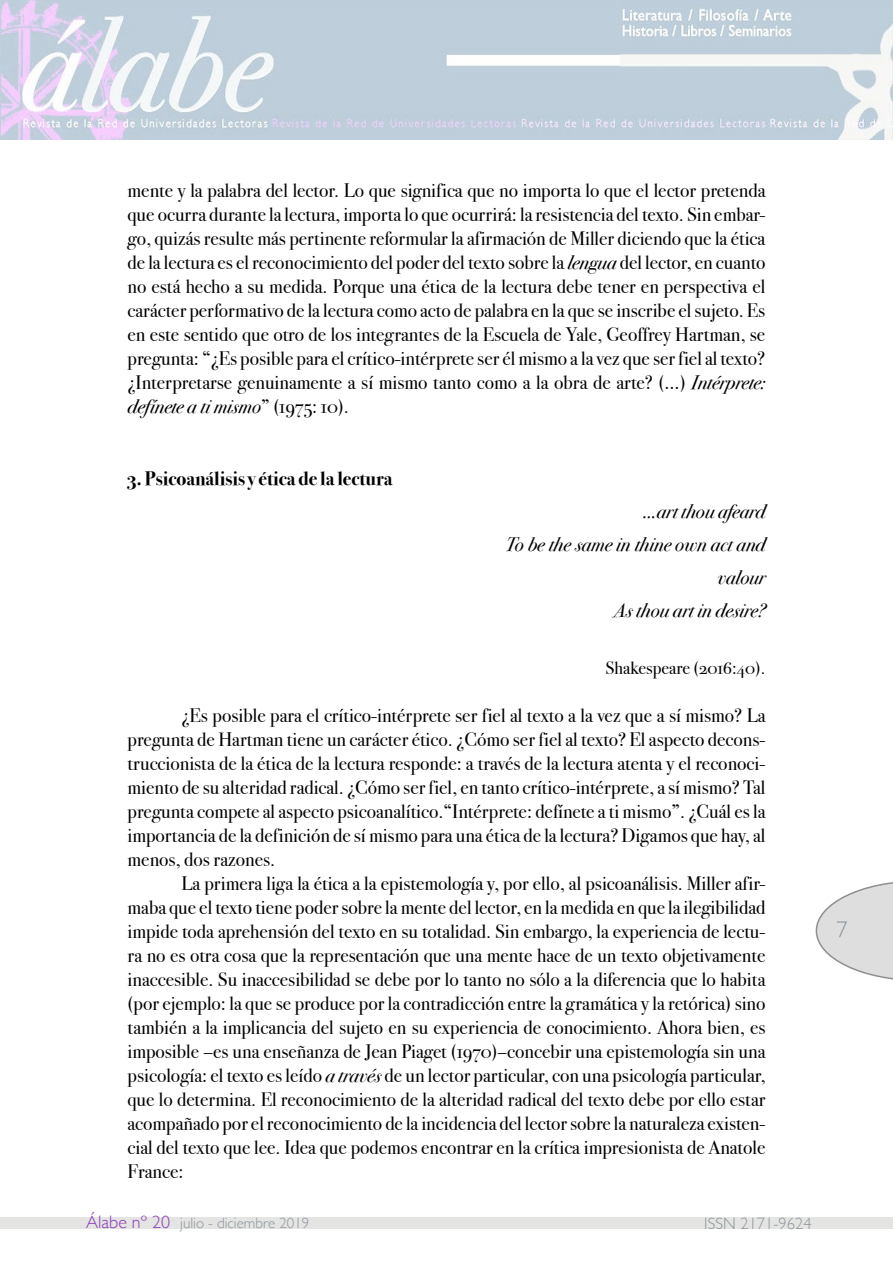
<style>
.page{position:relative;width:893px;height:1263px;background:#fff}
.page>*{position:absolute;margin:0;border:0;box-sizing:border-box;transform-origin:0 0}
.t1{font:300 22.5px "Gill Sans";color:#8a949d}
.t2{font:19.5px/24px "Bodoni Svty Two OSITCTT Book";color:#000;text-align:justify}
.t3{font:19.5px/33px "Bodoni Svty Two OSITCTT Book It";color:#000;text-align:right}
.t4{font:19.5px "Bodoni Svty Two OSITCTT Bold";color:#000}
.t5{font:18px "Bodoni Svty Two OSITCTT Book";color:#000}
.t6{font:300 16.5px "Gill Sans";color:#8c959c}
.t7{font:300 15px "Gill Sans";color:#8c959c}
.s1{font-family:"Bodoni Svty Two OSITCTT Book It"}
.s2{font-family:"Bodoni Svty Two OSITCTT Book"}
.s3{font-size:18px;color:#893ab6}
</style>
<div class="page">
<svg style="left:816px;top:882px;width:77px;height:98px"></svg>
<img style="left:0;top:0;width:893px;height:139px">
<div style="left:0;top:1218px;width:893px;height:11px;background:#e4e4e3"></div>
<p class="t2" style="left:128px;top:178px;width:639px">mente y la palabra del lector. Lo que significa que no importa lo que el lector pretenda que ocurra durante la lectura, importa lo que ocurrirá: la resistencia del texto. Sin embar&shy;go, quizás resulte más pertinente reformular la afirmación de Miller diciendo que la ética de la lectura es el reconocimiento del poder del texto sobre la <span class="s1">lengua</span> del lector, en cuanto no está hecho a su medida. Porque una ética de la lectura debe tener en perspectiva el carácter performativo de la lectura como acto de palabra en la que se inscribe el sujeto. Es en este sentido que otro de los integrantes de la Escuela de Yale, Geoffrey Hartman, se pregunta: “¿Es posible para el crítico-intérprete ser él mismo a la vez que ser fiel al texto? ¿Interpretarse genuinamente a sí mismo tanto como a la obra de arte? (…) <span class="s1">Intérprete:</span></p>
<p class="t3" style="left:128px;top:390px;width:223px">defínete a ti mismo<span class="s2">” (1975: 10).</span></p>
<p class="t4" style="left:128px;top:467px;width:266px">3. Psicoanálisis y ética de la lectura</p>
<p class="t3" style="left:506px;top:495px;width:261px">…art thou afeard<br>To be the same in thine own act and valour<br>As thou art in desire?</p>
<p class="t5" style="left:606px;top:657px;width:161px">Shakespeare (2016:40).</p>
<p class="t2" style="left:128px;top:703px;width:639px;text-indent:54px">¿Es posible para el crítico-intérprete ser fiel al texto a la vez que a sí mismo? La pregunta de Hartman tiene un carácter ético. ¿Cómo ser fiel al texto? El aspecto decons&shy;truccionista de la ética de la lectura responde: a través de la lectura atenta y el reconoci&shy;miento de su alteridad radical. ¿Cómo ser fiel, en tanto crítico-intérprete, a sí mismo? Tal pregunta compete al aspecto psicoanalítico.“Intérprete: defínete a ti mismo”. ¿Cuál es la importancia de la definición de sí mismo para una ética de la lectura? Digamos que hay, al menos, dos razones.</p>
<p class="t2" style="left:128px;top:871px;width:639px;text-indent:54px">La primera liga la ética a la epistemología y, por ello, al psicoanálisis. Miller afir&shy;maba que el texto tiene poder sobre la mente del lector, en la medida en que la ilegibilidad impide toda aprehensión del texto en su totalidad. Sin embargo, la experiencia de lectu&shy;ra no es otra cosa que la representación que una mente hace de un texto objetivamente inaccesible. Su inaccesibilidad se debe por lo tanto no sólo a la diferencia que lo habita (por ejemplo: la que se produce por la contradicción entre la gramática y la retórica) sino también a la implicancia del sujeto en su experiencia de conocimiento. Ahora bien, es imposible –es una enseñanza de Jean Piaget (1970)–concebir una epistemología sin una psicología: el texto es leído <span class="s1">a través</span> de un lector particular, con una psicología particular, que lo determina. El reconocimiento de la alteridad radical del texto debe por ello estar acompañado por el reconocimiento de la incidencia del lector sobre la naturaleza existen&shy;cial del texto que lee. Idea que podemos encontrar en la crítica impresionista de Anatole France:</p>
<p class="t7" style="left:86px;top:1211px;width:225px"><span class="s3">Álabe nº 20</span> julio - diciembre 2019</p>
<p class="t6" style="left:704px;top:1211px;width:109px">ISSN 2171-9624</p>
<p class="t1" style="left:837px;top:912px;width:13px">7</p>
</div>
